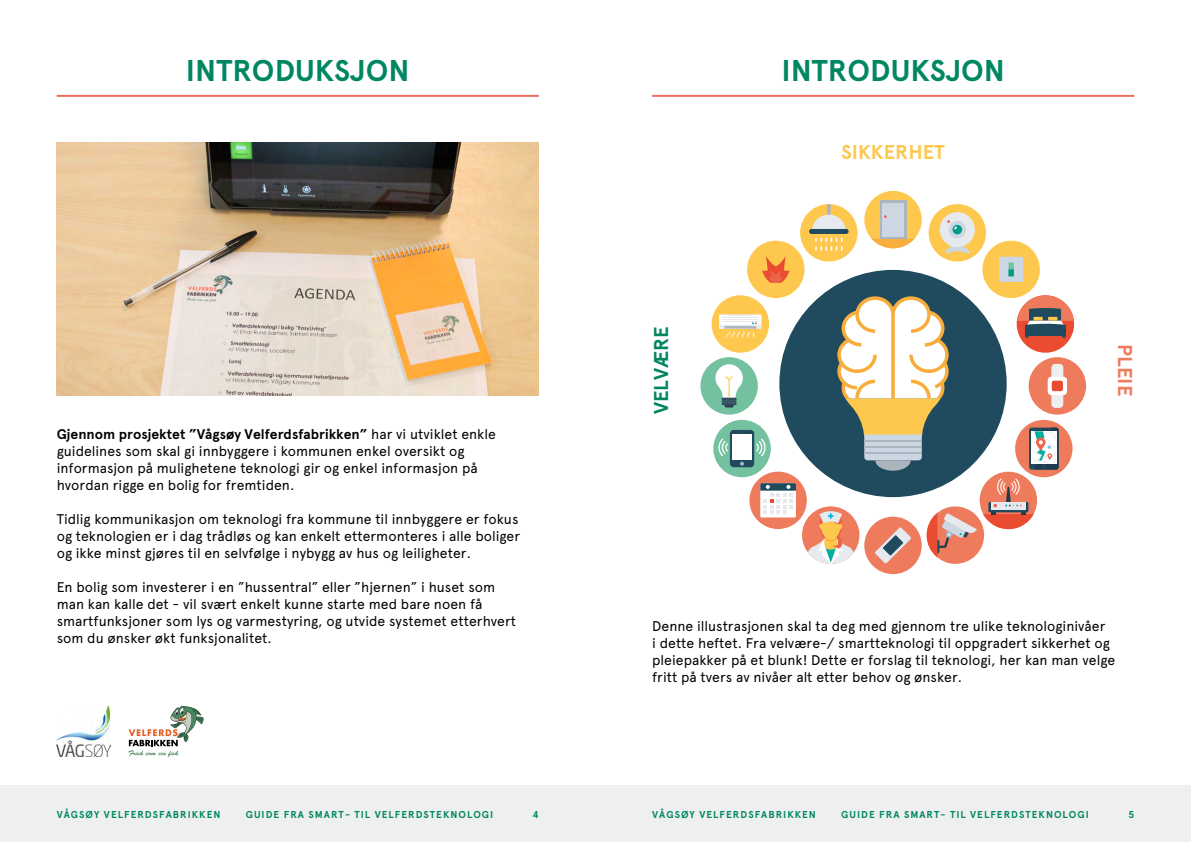
<style>
.page{position:relative;width:1191px;height:842px;background:#fff}
.page>*{position:absolute;margin:0;border:0;box-sizing:border-box;transform-origin:0 0}
.t1{font:700 30px "Apercu";color:#008762}
.t2{font:700 20px "Apercu";color:#fdc84d}
.t3{font:700 20px "Apercu";color:#008762}
.t4{font:700 20px "Apercu";color:#ef7b5d}
.t5{font:14px/17px "Apercu";color:#000}
.t6{font:700 10px "Apercu";letter-spacing:.1em;color:#008762}
.s1{font-weight:700}
</style>
<div class="page">
<div style="left:0;top:785px;width:1191px;height:57px;background:#eeefef"></div>
<hr style="left:57px;top:95px;width:482px;height:2px;background:#ed6d5f">
<hr style="left:652px;top:95px;width:482px;height:2px;background:#ed6d5f">
<svg style="left:128px;top:706px;width:75px;height:51px"></svg>
<img style="left:57px;top:706px;width:54px;height:51px">
<img style="left:57px;top:143px;width:482px;height:252px">
<div style="left:928px;top:204px;width:58px;height:57px;background:#fdc84d;border-radius:50%"></div>
<svg style="left:945px;top:244px;width:24px;height:10px"></svg>
<div style="left:939px;top:212px;width:35px;height:35px;background:#e6eaef;border-radius:50%"></div>
<div style="left:948px;top:221px;width:18px;height:17px;background:#cdd7e3;border-radius:50%"></div>
<div style="left:952px;top:225px;width:10px;height:9px;background:#009c86;border-radius:50%"></div>
<svg style="left:947px;top:220px;width:10px;height:10px"></svg>
<div style="left:982px;top:241px;width:57px;height:57px;background:#fdc84d;border-radius:50%"></div>
<svg style="left:999px;top:257px;width:24px;height:25px"></svg>
<div style="left:1015px;top:420px;width:57px;height:57px;background:#ef7b5d;border-radius:50%"></div>
<div style="left:1029px;top:428px;width:29px;height:42px;background:#204b5f;border-radius:3px"></div>
<svg style="left:1031px;top:428px;width:27px;height:42px"></svg>
<div style="left:700px;top:357px;width:58px;height:58px;background:#73c19f;border-radius:50%"></div>
<svg style="left:715px;top:364px;width:28px;height:43px"></svg>
<div style="left:779px;top:270px;width:227px;height:227px;background:#204b5f;border-radius:50%"></div>
<div style="left:713px;top:420px;width:57px;height:57px;background:#73c19f;border-radius:50%"></div>
<div style="left:730px;top:430px;width:24px;height:37px;background:#204b5f;border-radius:4px"></div>
<div style="left:732px;top:434px;width:20px;height:26px;background:#fff"></div>
<svg style="left:740px;top:462px;width:4px;height:4px"></svg>
<svg style="left:756px;top:439px;width:10px;height:17px"></svg>
<svg style="left:718px;top:439px;width:10px;height:17px"></svg>
<div style="left:1028px;top:357px;width:58px;height:58px;background:#ef7b5d;border-radius:50%"></div>
<div style="left:1051px;top:364px;width:12px;height:44px;background:#eeefef;border-radius:4px"></div>
<div style="left:1047px;top:377px;width:20px;height:18px;background:#fff;border-radius:4px"></div>
<div style="left:1051px;top:381px;width:12px;height:10px;background:#e94c30;border-radius:2px"></div>
<div style="left:800px;top:204px;width:57px;height:57px;background:#fdc84d;border-radius:50%"></div>
<svg style="left:812px;top:204px;width:34px;height:25px"></svg>
<div style="left:809px;top:229px;width:39px;height:5px;background:#204b5f;border-radius:2px"></div>
<svg style="left:815px;top:238px;width:27px;height:13px"></svg>
<div style="left:864px;top:191px;width:57px;height:57px;background:#fdc84d;border-radius:50%"></div>
<svg style="left:872px;top:239px;width:42px;height:9px"></svg>
<div style="left:880px;top:201px;width:26px;height:38px;background:linear-gradient(to right,#acb5bd,#acb5bd)"></div>
<div style="left:882px;top:203px;width:22px;height:33px;background:#cdd7e3"></div>
<div style="left:711px;top:295px;width:58px;height:58px;background:#fdc84d;border-radius:50%"></div>
<div style="left:719px;top:315px;width:42px;height:14px;background:#fff"></div>
<svg style="left:728px;top:315px;width:25px;height:1px"></svg>
<svg style="left:719px;top:322px;width:42px;height:16px"></svg>
<hr style="left:722px;top:317px;width:36px;height:1px;background:#e6eaef">
<hr style="left:722px;top:319px;width:36px;height:1px;background:#e6eaef">
<hr style="left:722px;top:321px;width:36px;height:1px;background:#e6eaef">
<div style="left:979px;top:472px;width:58px;height:57px;background:#ef7b5d;border-radius:50%"></div>
<svg style="left:983px;top:479px;width:50px;height:50px"></svg>
<div style="left:926px;top:506px;width:58px;height:58px;background:#ef7b5d;border-radius:50%"></div>
<svg style="left:926px;top:513px;width:51px;height:44px"></svg>
<svg style="left:837px;top:296px;width:111px;height:175px"></svg>
<div style="left:749px;top:472px;width:58px;height:57px;background:#ef7b5d;border-radius:50%"></div>
<svg style="left:760px;top:483px;width:100px;height:81px"></svg>
<div style="left:1016px;top:295px;width:58px;height:58px;background:#e94c30;border-radius:50%"></div>
<svg style="left:1017px;top:295px;width:57px;height:43px"></svg>
<div style="left:747px;top:241px;width:57px;height:57px;background:#fdc84d;border-radius:50%"></div>
<svg style="left:762px;top:256px;width:27px;height:27px"></svg>
<div style="left:864px;top:517px;width:57px;height:57px;background:#ef7b5d;border-radius:50%"></div>
<svg style="left:875px;top:527px;width:36px;height:36px"></svg>
<h1 class="t1" style="left:186px;top:52px;width:225px">INTRODUKSJON</h1>
<h1 class="t1" style="left:781px;top:52px;width:225px">INTRODUKSJON</h1>
<p class="t5" style="left:57px;top:425px;width:441px"><span class="s1">Gjennom prosjektet ”Vågsøy Velferdsfabrikken”</span> har vi utviklet enkle guidelines som skal gi innbyggere i kommunen enkel oversikt og informasjon på mulighetene teknologi gir og enkel informasjon på hvordan rigge en bolig for fremtiden.</p>
<p class="t5" style="left:57px;top:510px;width:465px">Tidlig kommunikasjon om teknologi fra kommune til innbyggere er fokus og teknologien er i dag trådløs og kan enkelt ettermonteres i alle boliger og ikke minst gjøres til en selvfølge i nybygg av hus og leiligheter.</p>
<p class="t5" style="left:57px;top:578px;width:461px">En bolig som investerer i en ”hussentral” eller ”hjernen” i huset som man kan kalle det - vil svært enkelt kunne starte med bare noen få smartfunksjoner som lys og varmestyring, og utvide systemet etterhvert som du ønsker økt funksjonalitet.</p>
<h2 class="t3" style="left:649px;top:414px;width:90px;rotate:-90deg">VELVÆRE</h2>
<h2 class="t2" style="left:841px;top:140px;width:105px">SIKKERHET</h2>
<h2 class="t4" style="left:1137px;top:344px;width:53px;rotate:90deg">PLEIE</h2>
<p class="t5" style="left:652px;top:618px;width:464px">Denne illustrasjonen skal ta deg med gjennom tre ulike teknologinivåer<br>i dette heftet. Fra velvære-/ smartteknologi til oppgradert sikkerhet og pleiepakker på et blunk! Dette er forslag til teknologi, her kan man velge fritt på tvers av nivåer alt etter behov og ønsker.</p>
<p class="t6" style="left:57px;top:808px;width:165px">VÅGSØY VELFERDSFABRIKKEN</p>
<p class="t6" style="left:246px;top:808px;width:249px">GUIDE FRA SMART- TIL VELFERDSTEKNOLOGI</p>
<p class="t6" style="left:532px;top:808px;width:8px">4</p>
<p class="t6" style="left:652px;top:808px;width:165px">VÅGSØY VELFERDSFABRIKKEN</p>
<p class="t6" style="left:841px;top:808px;width:249px">GUIDE FRA SMART- TIL VELFERDSTEKNOLOGI</p>
<p class="t6" style="left:1128px;top:808px;width:7px">5</p>
</div>
